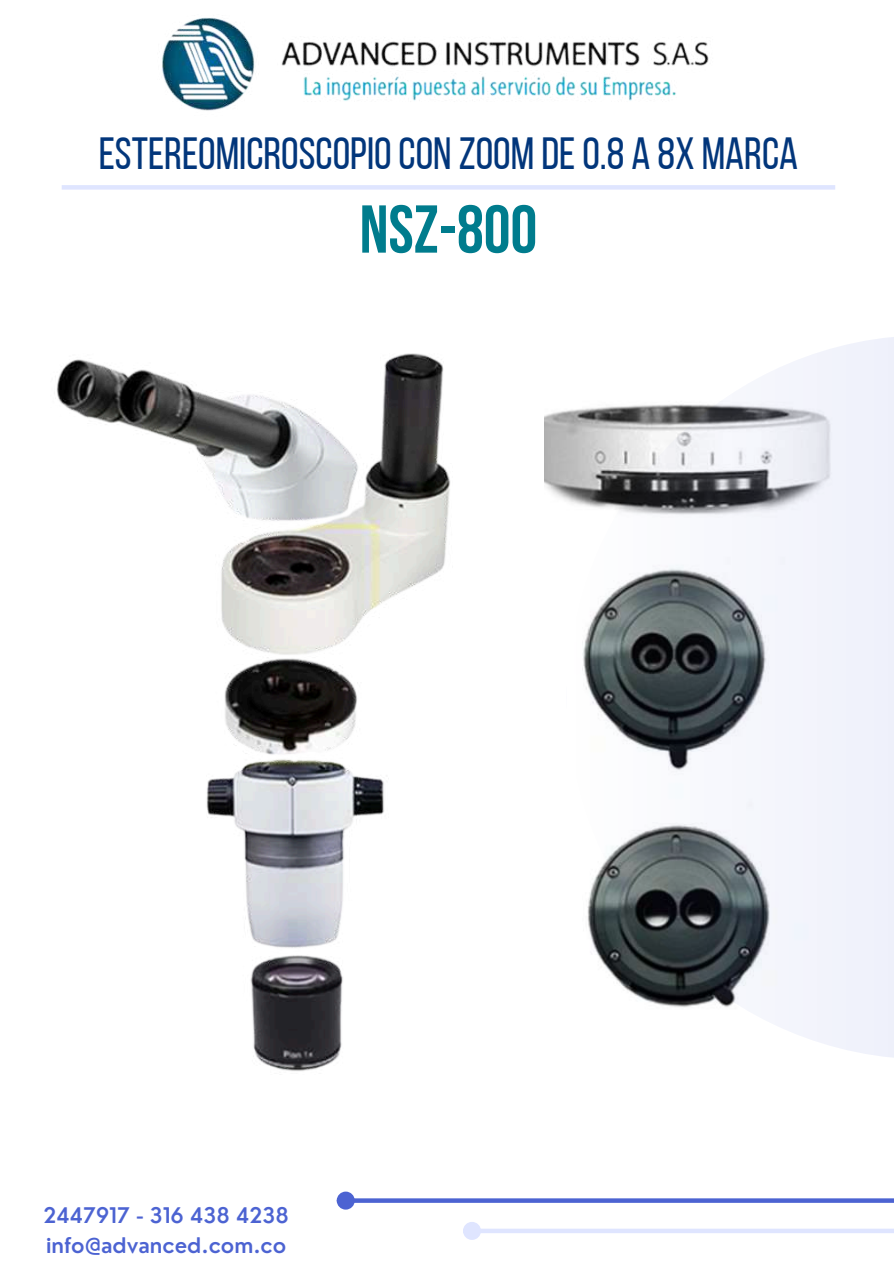
<style>
.page{position:relative;width:894px;height:1264px;background:#fff}
.page>*{position:absolute;margin:0;border:0;box-sizing:border-box;transform-origin:0 0}
.t1{font:700 67.5px "Bebas Neue";color:#007c8d}
.t2{font:45px "Bebas Neue";color:#02367b}
.t3{font:600 21px/29.2px "Nourd";color:#4c63d2}
</style>
<div class="page">
<svg style="left:354px;top:1198px;width:539px;height:4px;background:#5b70d5"></svg>
<div style="left:339px;top:1193px;width:13px;height:14px;background:#4c63d2;border-radius:50%"></div>
<div style="left:336px;top:1191px;width:18px;height:18px;border:4px solid #4c63d2;border-radius:50%"></div>
<div style="left:479px;top:1228px;width:414px;height:5px;background:#dfe5ff"></div>
<div style="left:465px;top:1224px;width:13px;height:13px;background:#dfe5ff;border-radius:50%"></div>
<div style="left:463px;top:1221px;width:18px;height:18px;border:4px solid #dfe5ff;border-radius:50%"></div>
<div style="left:62px;top:185px;width:773px;height:5px;background:#dfe5ff"></div>
<img style="left:162px;top:17px;width:547px;height:94px">
<img style="left:544px;top:411px;width:22px;height:90px">
<svg style="left:566px;top:337px;width:327px;height:720px;fill:#f1f3fb"></svg>
<img style="left:56px;top:353px;width:394px;height:718px">
<h2 class="t2" style="left:99px;top:136px;width:700px">ESTEREOMICROSCOPIO CON ZOOM DE0.8 A 8X MARCA</h2>
<h1 class="t1" style="left:359px;top:202px;width:179px">NSZ-800</h1>
<p class="t3" style="left:44px;top:1200px;width:246px">2447917 - 316 438 4238 info@advanced.com.co</p>
</div>
